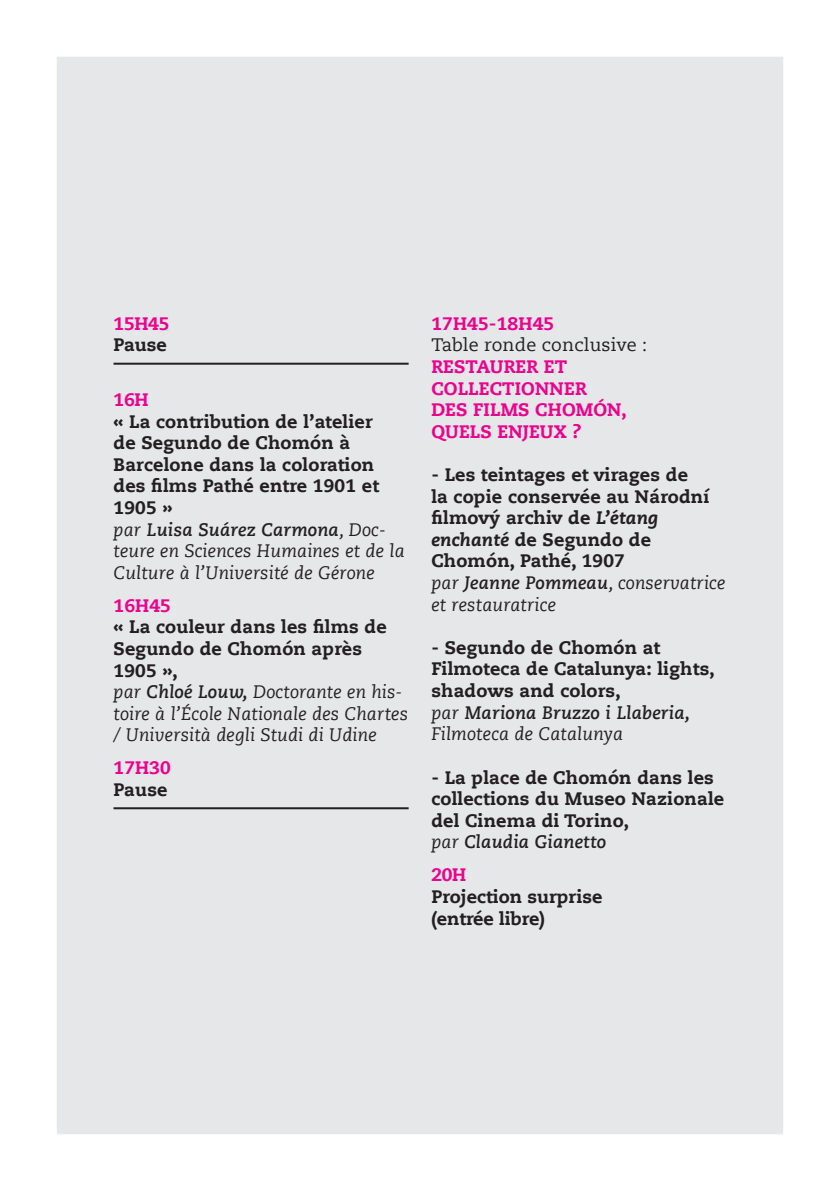
<style>
.page{position:relative;width:840px;height:1191px;background:#fff}
.page>*{position:absolute;margin:0;border:0;box-sizing:border-box;transform-origin:0 0}
.t1{font:800 18px/21.6px "Caecilia Com 85";letter-spacing:.01em;color:#231f20}
.t2{font:italic 18px/21.6px "Caecilia Com 56";letter-spacing:.01em;color:#231f20}
.t3{font:800 18px/21.6px "Caecilia Com 85";letter-spacing:.01em;color:#ed028c}
.t4{font:italic 700 18px "Caecilia Com 76";letter-spacing:.01em;color:#231f20}
.t5{font:18px "Caecilia Com 55 Roman";letter-spacing:.01em;color:#231f20}
.s1{font-family:"Caecilia Com 56";font-weight:400}
.s2{font-family:"Caecilia Com 76";font-weight:700}
.s3{font-family:"Caecilia Com 86";font-style:italic}
</style>
<div class="page">
<div style="left:57px;top:57px;width:725px;height:1077px;background:#e6e7e9"></div>
<hr style="left:113px;top:363px;width:295px;height:2px;background:#231f20">
<hr style="left:113px;top:807px;width:295px;height:2px;background:#231f20">
<p class="t3" style="left:113px;top:312px;width:57px">15H45</p>
<p class="t1" style="left:113px;top:334px;width:55px">Pause</p>
<p class="t3" style="left:113px;top:388px;width:36px">16H</p>
<p class="t1" style="left:113px;top:410px;width:267px">« La contribution de l’atelier de Segundo de Chomón à<br>Barcelone dans la coloration des films Pathé entre 1901 et<br>1905 »</p>
<p class="t4" style="left:113px;top:517px;width:273px"><span class="s1">par</span> Luisa Suárez Carmona<span class="s1">, Doc-</span></p>
<p class="t2" style="left:113px;top:540px;width:292px">teure en Sciences Humaines et de la<br>Culture à l’Université de Gérone</p>
<p class="t3" style="left:113px;top:594px;width:59px">16H45</p>
<p class="t1" style="left:113px;top:615px;width:274px">« La couleur dans les films de<br>Segundo de Chomón après<br>1905 »,</p>
<p class="t2" style="left:113px;top:681px;width:296px">par <span class="s2">Chloé Louw,</span> Doctorante en his&shy;toire à l’École Nationale des Chartes / Università degli Studi di Udine</p>
<p class="t3" style="left:113px;top:756px;width:59px">17H30</p>
<p class="t1" style="left:113px;top:778px;width:55px">Pause</p>
<p class="t3" style="left:431px;top:312px;width:124px">17H45-18H45</p>
<p class="t5" style="left:431px;top:333px;width:217px">Table ronde conclusive :</p>
<p class="t3" style="left:431px;top:355px;width:197px">RESTAURER ET<br>COLLECTIONNER<br>DES FILMS CHOMÓN,<br>QUELS ENJEUX ?</p>
<p class="t1" style="left:431px;top:463px;width:279px">- Les teintages et virages de<br>la copie conservée au Národní filmový archiv de <span class="s3">L’étang enchanté</span> de Segundo de<br>Chomón, Pathé, 1907</p>
<p class="t2" style="left:431px;top:572px;width:295px">par <span class="s2">Jeanne Pommeau</span>, conservatrice et restauratrice</p>
<p class="t1" style="left:431px;top:636px;width:285px">- Segundo de Chomón at<br>Filmoteca de Catalunya: lights, shadows and colors,</p>
<p class="t4" style="left:431px;top:700px;width:260px"><span class="s1">par</span> Mariona Bruzzo i Llaberia,</p>
<p class="t2" style="left:431px;top:723px;width:193px">Filmoteca de Catalunya</p>
<p class="t1" style="left:431px;top:766px;width:294px">- La place de Chomón dans les collections du Museo Nazionale del Cinema di Torino,</p>
<p class="t4" style="left:431px;top:830px;width:176px"><span class="s1">par</span> Claudia Gianetto</p>
<p class="t3" style="left:431px;top:863px;width:36px">20H</p>
<p class="t1" style="left:431px;top:885px;width:172px">Projection surprise (entrée libre)</p>
</div>
